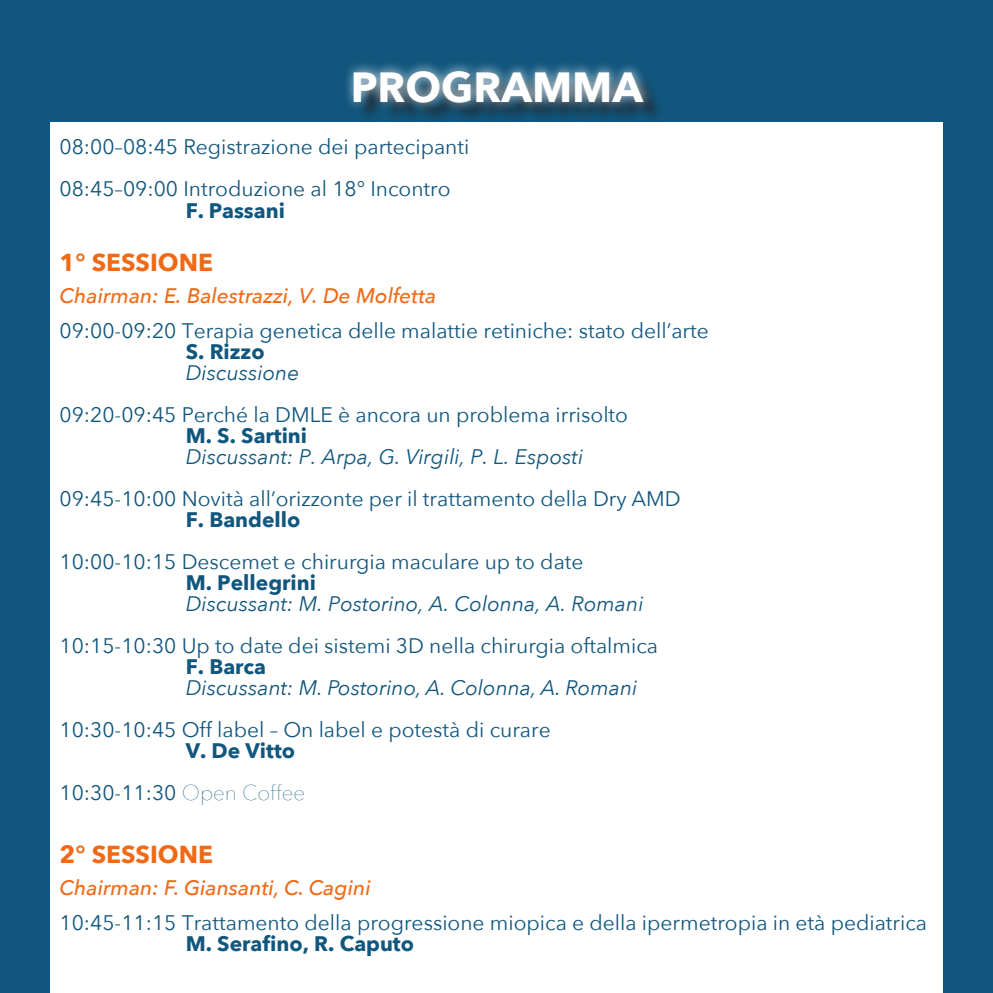
<style>
.page{position:relative;width:993px;height:993px;background:#fff}
.page>*{position:absolute;margin:0;border:0;box-sizing:border-box;transform-origin:0 0}
.t1{font:700 42px "Avenir Next";color:#fff}
.t2{font:700 24.5px "Avenir Next";color:#f06a16}
.t3{font:21px "Avenir Next";color:#11567d}
.t4{font:italic 21px "Avenir Next";color:#11567d}
.t5{font:700 21px "Avenir Next";color:#11567d}
.t6{font:italic 500 21px "Avenir Next";color:#f06a16}
.s1{font-weight:200}
</style>
<div class="page">
<div style="left:0;top:0;width:992px;height:122px;background:#11567d"></div>
<div style="left:0;top:0;width:50px;height:992px;background:#11567d"></div>
<div style="left:357px;top:73px;width:307px;height:51px;background:#231f20;opacity:.75"></div>
<div style="left:342px;top:60px;width:312px;height:53px;background:#fff;opacity:.75"></div>
<div style="left:943px;top:0;width:49px;height:992px;background:#11567d"></div>
<p class="t1" style="left:350px;top:50px;width:294px">PROGRAMMA</p>
<p class="t3" style="left:60px;top:129px;width:411px">08:00–08:45 Registrazione dei partecipanti</p>
<p class="t3" style="left:60px;top:171px;width:392px">08:45–09:00 Introduzione al 18° Incontro</p>
<p class="t5" style="left:186px;top:192px;width:101px">F. Passani</p>
<p class="t2" style="left:60px;top:241px;width:155px">1° SESSIONE</p>
<p class="t6" style="left:60px;top:277px;width:378px">Chairman: E. Balestrazzi, V. De Molfetta</p>
<p class="t3" style="left:60px;top:312px;width:650px">09:00-09:20 Terapia genetica delle malattie retiniche: stato dell’arte</p>
<p class="t5" style="left:186px;top:333px;width:80px">S. Rizzo</p>
<p class="t4" style="left:186px;top:354px;width:115px">Discussione</p>
<p class="t3" style="left:60px;top:396px;width:570px">09:20-09:45 Perché la DMLE è ancora un problema irrisolto</p>
<p class="t5" style="left:186px;top:417px;width:123px">M. S. Sartini</p>
<p class="t4" style="left:186px;top:438px;width:399px">Discussant: P. Arpa, G. Virgili, P. L. Esposti</p>
<p class="t3" style="left:60px;top:480px;width:622px">09:45-10:00 Novità all’orizzonte per il trattamento della Dry AMD</p>
<p class="t5" style="left:186px;top:501px;width:116px">F. Bandello</p>
<p class="t3" style="left:60px;top:543px;width:525px">10:00-10:15 Descemet e chirurgia maculare up to date</p>
<p class="t5" style="left:186px;top:564px;width:132px">M. Pellegrini</p>
<p class="t4" style="left:186px;top:585px;width:459px">Discussant: M. Postorino, A. Colonna, A. Romani</p>
<p class="t3" style="left:60px;top:627px;width:599px">10:15-10:30 Up to date dei sistemi 3D nella chirurgia oftalmica</p>
<p class="t5" style="left:186px;top:648px;width:82px">F. Barca</p>
<p class="t4" style="left:186px;top:669px;width:453px">Discussant: M. Postorino, A. Colonna, A. Romani</p>
<p class="t3" style="left:60px;top:711px;width:492px">10:30-10:45 Off label – On label e potestà di curare</p>
<p class="t5" style="left:186px;top:732px;width:111px">V. De Vitto</p>
<p class="t3" style="left:60px;top:774px;width:247px">10:30-11:30 <span class="s1">Open Coffee</span></p>
<p class="t2" style="left:60px;top:833px;width:155px">2° SESSIONE</p>
<p class="t6" style="left:60px;top:869px;width:313px">Chairman: F. Giansanti, C. Cagini</p>
<p class="t3" style="left:60px;top:904px;width:868px">10:45-11:15 Trattamento della progressione miopica e della ipermetropia in età pediatrica</p>
<p class="t5" style="left:186px;top:924px;width:230px">M. Serafino, R. Caputo</p>
</div>
